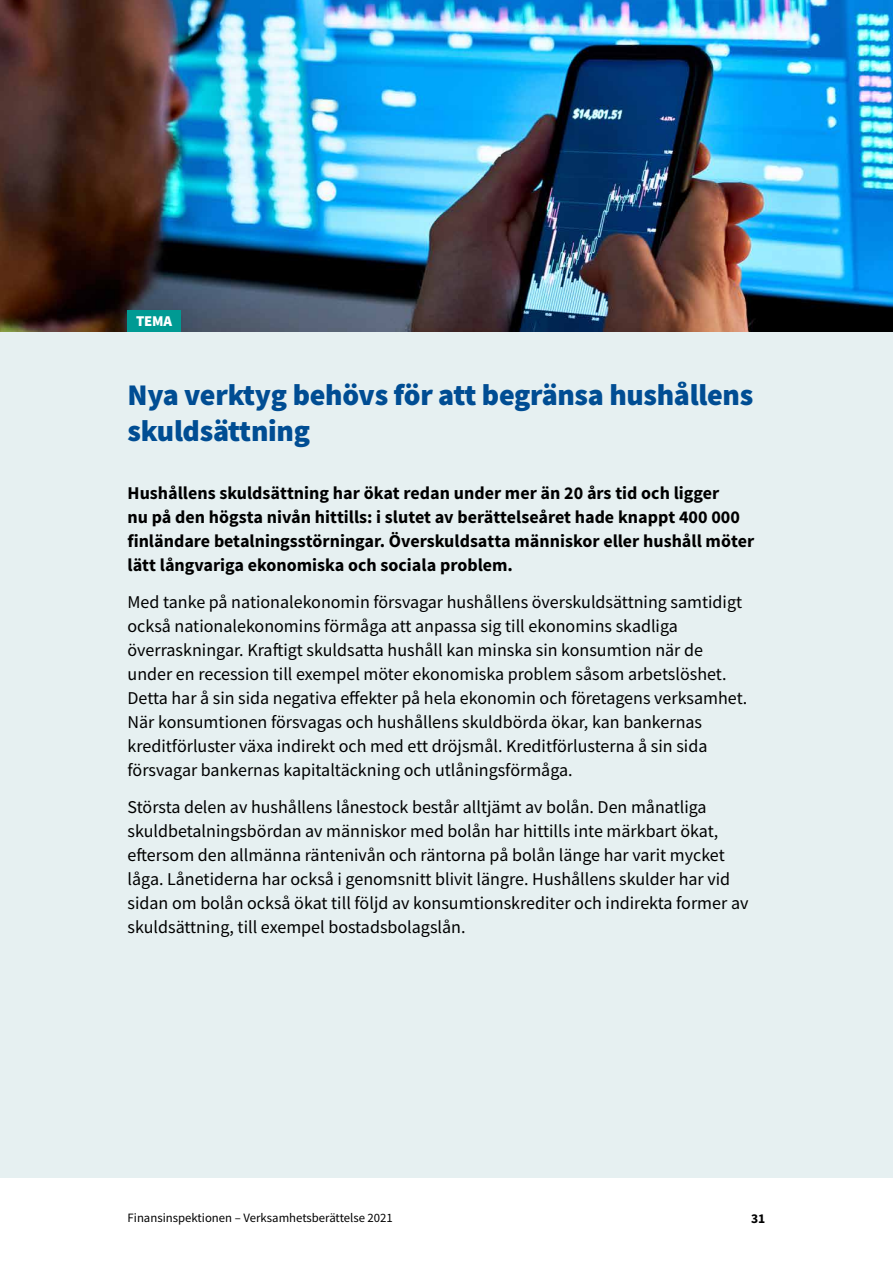
<style>
.page{position:relative;width:893px;height:1263px;background:#fff}
.page>*{position:absolute;margin:0;border:0;box-sizing:border-box;transform-origin:0 0}
.Otsikko_1{font:900 30px/36px "Source Sans Pro";letter-spacing:-.01em;color:#004d93}
.Leipäteksti{font:18px/24px "Source Sans Pro";color:#000}
.Leipäteksti-2{font:700 18px/24px "Source Sans Pro";color:#000}
.t1{font:900 15px "Source Sans Pro";color:#fff}
.t2{font:700 13.5px "Source Sans Pro";color:#000}
.t3{font:12.75px "Source Sans Pro";color:#000}
</style>
<div class="page">
<div style="left:0;top:0;width:893px;height:1178px;background:#e6f0f1"></div>
<img style="left:0;top:0;width:893px;height:332px">
<div style="left:128px;top:310px;width:53px;height:22px;background:#009a93"></div>
<p class="t1" style="left:136px;top:311px;width:38px">TEMA</p>
<h1 class="Otsikko_1" style="left:128px;top:377px;width:627px">Nya verktyg behövs för att begränsa hushållens skuldsättning</h1>
<p class="Leipäteksti-2" style="left:128px;top:482px;width:628px">Hushållens skuldsättning har ökat redan under mer än 20 års tid och ligger<br>nu på den högsta nivån hittills: i slutet av berättelseåret hade knappt 400 000 finländare betalningsstörningar. Överskuldsatta människor eller hushåll möter lätt långvariga ekonomiska och sociala problem.</p>
<p class="Leipäteksti" style="left:128px;top:590px;width:619px">Med tanke på nationalekonomin försvagar hushållens överskuldsättning samtidigt också nationalekonomins förmåga att anpassa sig till ekonomins skadliga överraskningar. Kraftigt skuldsatta hushåll kan minska sin konsumtion när de under en recession till exempel möter ekonomiska problem såsom arbetslöshet.<br>Detta har å sin sida negativa effekter på hela ekonomin och företagens verksamhet.<br>När konsumtionen försvagas och hushållens skuldbörda ökar, kan bankernas kreditförluster växa indirekt och med ett dröjsmål. Kreditförlusterna å sin sida försvagar bankernas kapitaltäckning och utlåningsförmåga.</p>
<p class="Leipäteksti" style="left:128px;top:795px;width:622px">Största delen av hushållens lånestock består alltjämt av bolån. Den månatliga skuldbetalningsbördan av människor med bolån har hittills inte märkbart ökat, eftersom den allmänna räntenivån och räntorna på bolån länge har varit mycket låga. Lånetiderna har också i genomsnitt blivit längre. Hushållens skulder har vid sidan om bolån också ökat till följd av konsumtionskrediter och indirekta former av skuldsättning, till exempel bostadsbolagslån.</p>
<p class="t3" style="left:128px;top:1209px;width:267px">Finansinspektionen – Verksamhetsberättelse 2021</p>
<p class="t2" style="left:751px;top:1209px;width:16px">31</p>
</div>
